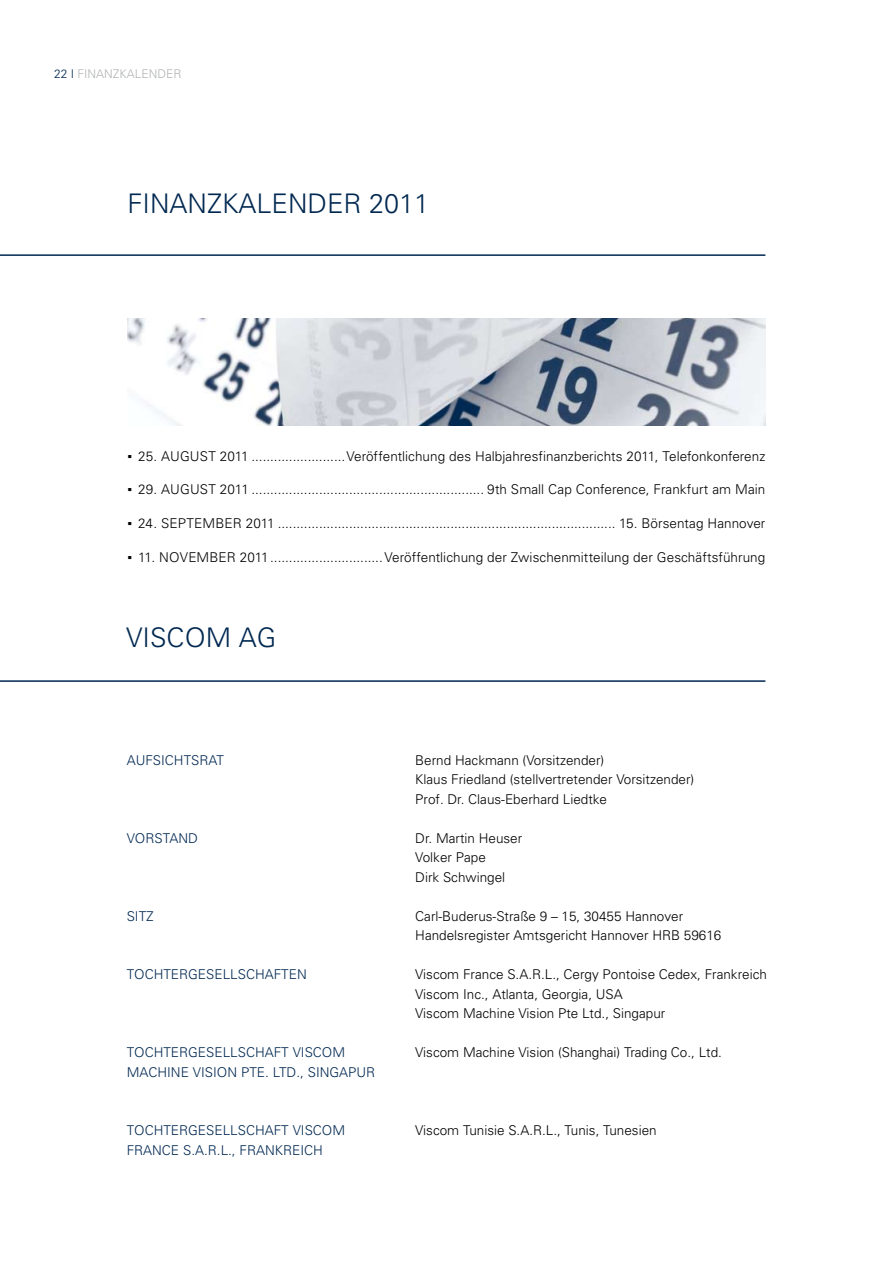
<style>
.page{position:relative;width:893px;height:1263px;background:#fff}
.page>*{position:absolute;margin:0;border:0;box-sizing:border-box;transform-origin:0 0}
.t1{font:300 27px "Univers";color:#002851}
.t2{font:300 13.5px/19.5px "Univers";color:#000}
.t3{font:300 13.5px/19.5px "Univers";color:#002851}
.t4{font:300 12px "Univers";color:#b1b3b4}
.s1{color:#002851}
.s2{font-family:"Arial";font-weight:400}
</style>
<div class="page">
<hr style="left:0;top:254px;width:765px;height:2px;background:#002851">
<img style="left:128px;top:319px;width:637px;height:106px">
<hr style="left:0;top:680px;width:765px;height:2px;background:#002851">
<p class="t4" style="left:54px;top:69px;width:129px"><span class="s1">22 I</span> FINANZKALENDER</p>
<h1 class="t1" style="left:128px;top:193px;width:303px">FINANZKALENDER 2011</h1>
<p class="t2" style="left:128px;top:447px;width:639px"><span class="s2">▪</span> 25. AUGUST 2011 .........................Veröffentlichung des Halbjahresfinanzberichts 2011, Telefonkonferenz</p>
<p class="t2" style="left:128px;top:481px;width:639px"><span class="s2">▪</span> 29. AUGUST 2011 .............................................................. 9th Small Cap Conference, Frankfurt am Main</p>
<p class="t2" style="left:128px;top:515px;width:639px"><span class="s2">▪</span> 24. SEPTEMBER 2011 .......................................................................................... 15. Börsentag Hannover</p>
<p class="t2" style="left:128px;top:548px;width:639px"><span class="s2">▪</span> 11. NOVEMBER 2011 ..............................Veröffentlichung der Zwischenmitteilung der Geschäftsführung</p>
<h1 class="t1" style="left:126px;top:627px;width:152px">VISCOM AG</h1>
<p class="t3" style="left:127px;top:751px;width:99px">AUFSICHTSRAT</p>
<p class="t3" style="left:127px;top:829px;width:73px">VORSTAND</p>
<p class="t3" style="left:127px;top:907px;width:29px">SITZ</p>
<p class="t3" style="left:127px;top:966px;width:182px">TOCHTERGESELLSCHAFTEN</p>
<p class="t3" style="left:127px;top:1044px;width:250px">TOCHTERGESELLSCHAFT VISCOM<br>MACHINE VISION PTE. LTD., SINGAPUR</p>
<p class="t3" style="left:127px;top:1122px;width:220px">TOCHTERGESELLSCHAFT VISCOM<br>FRANCE S.A.R.L., FRANKREICH</p>
<p class="t2" style="left:415px;top:751px;width:281px">Bernd Hackmann (Vorsitzender)<br>Klaus Friedland (stellvertretender Vorsitzender)<br>Prof. Dr. Claus-Eberhard Liedtke</p>
<p class="t2" style="left:415px;top:829px;width:109px">Dr. Martin Heuser<br>Volker Pape<br>Dirk Schwingel</p>
<p class="t2" style="left:415px;top:907px;width:308px">Carl-Buderus-Straße 9 – 15, 30455 Hannover<br>Handelsregister Amtsgericht Hannover HRB 59616</p>
<p class="t2" style="left:415px;top:966px;width:353px">Viscom France S.A.R.L., Cergy Pontoise Cedex, Frankreich<br>Viscom Inc., Atlanta, Georgia, USA<br>Viscom Machine Vision Pte Ltd., Singapur</p>
<p class="t2" style="left:415px;top:1044px;width:308px">Viscom Machine Vision (Shanghai) Trading Co., Ltd.</p>
<p class="t2" style="left:415px;top:1122px;width:243px">Viscom Tunisie S.A.R.L., Tunis, Tunesien</p>
</div>
